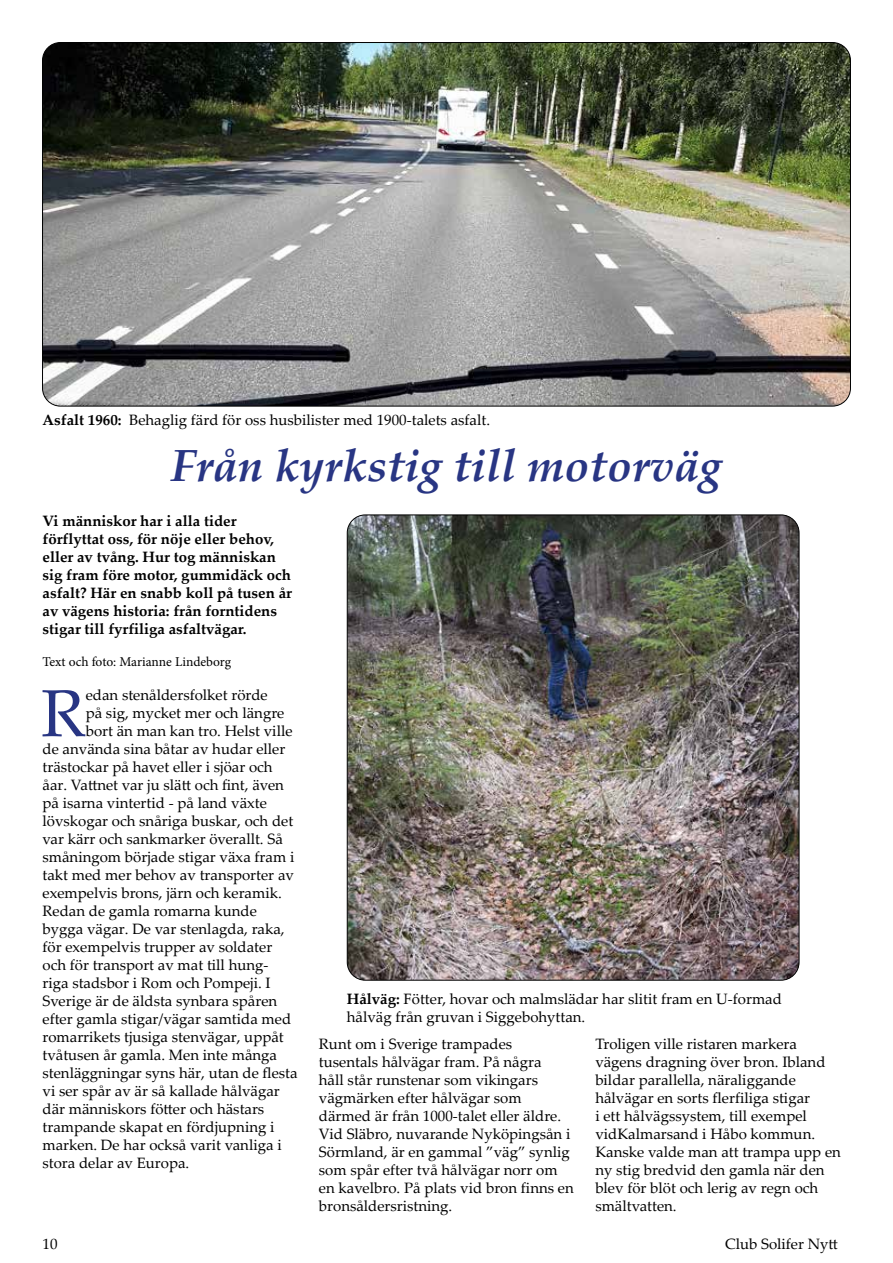
<style>
.page{position:relative;width:893px;height:1263px;background:#fff}
.page>*{position:absolute;margin:0;border:0;box-sizing:border-box;transform-origin:0 0}
.t1{font:66.75px "Palatino Linotype";color:#283583}
.t2{font:italic 700 45px "Palatino Linotype";color:#283583}
.t3{font:15px/18px "Palatino Linotype";color:#000}
.t4{font:700 15px/18px "Palatino Linotype";color:#000}
.t5{font:13.5px "Minion Pro";letter-spacing:-.005em;color:#000}
.s1{font-weight:700}
</style>
<div class="page">
<img style="left:43px;top:43px;width:807px;height:363px">
<img style="left:347px;top:516px;width:452px;height:464px">
<p class="t3" style="left:43px;top:410px;width:449px"><span class="s1">Asfalt 1960:</span> Behaglig färd för oss husbilister med 1900-talets asfalt.</p>
<h2 class="t2" style="left:171px;top:433px;width:553px">Från kyrkstig till motorväg</h2>
<p class="t4" style="left:43px;top:511px;width:251px">Vi människor har i alla tider förflyttat oss, för nöje eller behov, eller av tvång. Hur tog människan sig fram före motor, gummidäck och asfalt? Här en snabb koll på tusen år av vägens historia: från forntidens stigar till fyrfiliga asfaltvägar.</p>
<p class="t5" style="left:43px;top:653px;width:190px">Text och foto: Marianne Lindeborg</p>
<h1 class="t1" style="left:41px;top:666px;width:46px">R</h1>
<p class="t3" style="left:86px;top:685px;width:184px">edan stenåldersfolket rörde</p>
<p class="t3" style="left:86px;top:703px;width:200px">på sig, mycket mer och längre</p>
<p class="t3" style="left:86px;top:721px;width:208px">bort än man kan tro. Helst ville</p>
<p class="t3" style="left:43px;top:739px;width:244px">de använda sina båtar av hudar eller</p>
<p class="t3" style="left:43px;top:757px;width:232px">trästockar på havet eller i sjöar och</p>
<p class="t3" style="left:43px;top:775px;width:243px">åar. Vattnet var ju slätt och fint, även</p>
<p class="t3" style="left:43px;top:793px;width:226px">på isarna vintertid - på land växte</p>
<p class="t3" style="left:43px;top:811px;width:252px">lövskogar och snåriga buskar, och det</p>
<p class="t3" style="left:43px;top:829px;width:242px">var kärr och sankmarker överallt. Så</p>
<p class="t3" style="left:43px;top:847px;width:253px">småningom började stigar växa fram i</p>
<p class="t3" style="left:43px;top:865px;width:253px">takt med mer behov av transporter av</p>
<p class="t3" style="left:43px;top:883px;width:241px">exempelvis brons, järn och keramik.</p>
<p class="t3" style="left:43px;top:901px;width:216px">Redan de gamla romarna kunde</p>
<p class="t3" style="left:43px;top:919px;width:244px">bygga vägar. De var stenlagda, raka,</p>
<p class="t3" style="left:43px;top:937px;width:231px">för exempelvis trupper av soldater</p>
<p class="t3" style="left:43px;top:955px;width:228px">och för transport av mat till hung-</p>
<p class="t3" style="left:43px;top:973px;width:230px">riga stadsbor i Rom och Pompeji. I</p>
<p class="t3" style="left:43px;top:991px;width:236px">Sverige är de äldsta synbara spåren</p>
<p class="t3" style="left:43px;top:1009px;width:250px">efter gamla stigar/vägar samtida med</p>
<p class="t3" style="left:43px;top:1027px;width:243px">romarrikets tjusiga stenvägar, uppåt</p>
<p class="t3" style="left:43px;top:1045px;width:236px">tvåtusen år gamla. Men inte många</p>
<p class="t3" style="left:43px;top:1063px;width:257px">stenläggningar syns här, utan de flesta</p>
<p class="t3" style="left:43px;top:1081px;width:239px">vi ser spår av är så kallade hålvägar</p>
<p class="t3" style="left:43px;top:1099px;width:223px">där människors fötter och hästars</p>
<p class="t3" style="left:43px;top:1117px;width:234px">trampande skapat en fördjupning i</p>
<p class="t3" style="left:43px;top:1135px;width:241px">marken. De har också varit vanliga i</p>
<p class="t3" style="left:43px;top:1153px;width:148px">stora delar av Europa.</p>
<p class="t3" style="left:347px;top:989px;width:437px"><span class="s1">Hålväg:</span> Fötter, hovar och malmslädar har slitit fram en U-formad hålväg från gruvan i Siggebohyttan.</p>
<p class="t3" style="left:319px;top:1034px;width:256px">Runt om i Sverige trampades tusentals hålvägar fram. På några<br>håll står runstenar som vikingars vägmärken efter hålvägar som därmed är från 1000-talet eller äldre.<br>Vid Släbro, nuvarande Nyköpingsån i Sörmland, är en gammal ”väg” synlig som spår efter två hålvägar norr om en kavelbro. På plats vid bron finns en bronsåldersristning.</p>
<p class="t3" style="left:595px;top:1034px;width:247px">Troligen ville ristaren markera vägens dragning över bron. Ibland bildar parallella, näraliggande hålvägar en sorts flerfiliga stigar<br>i ett hålvägssystem, till exempel vidKalmarsand i Håbo kommun.<br>Kanske valde man att trampa upp en ny stig bredvid den gamla när den blev för blöt och lerig av regn och smältvatten.</p>
<p class="t3" style="left:43px;top:1235px;width:16px">10</p>
<p class="t3" style="left:725px;top:1235px;width:114px">Club Solifer Nytt</p>
</div>
